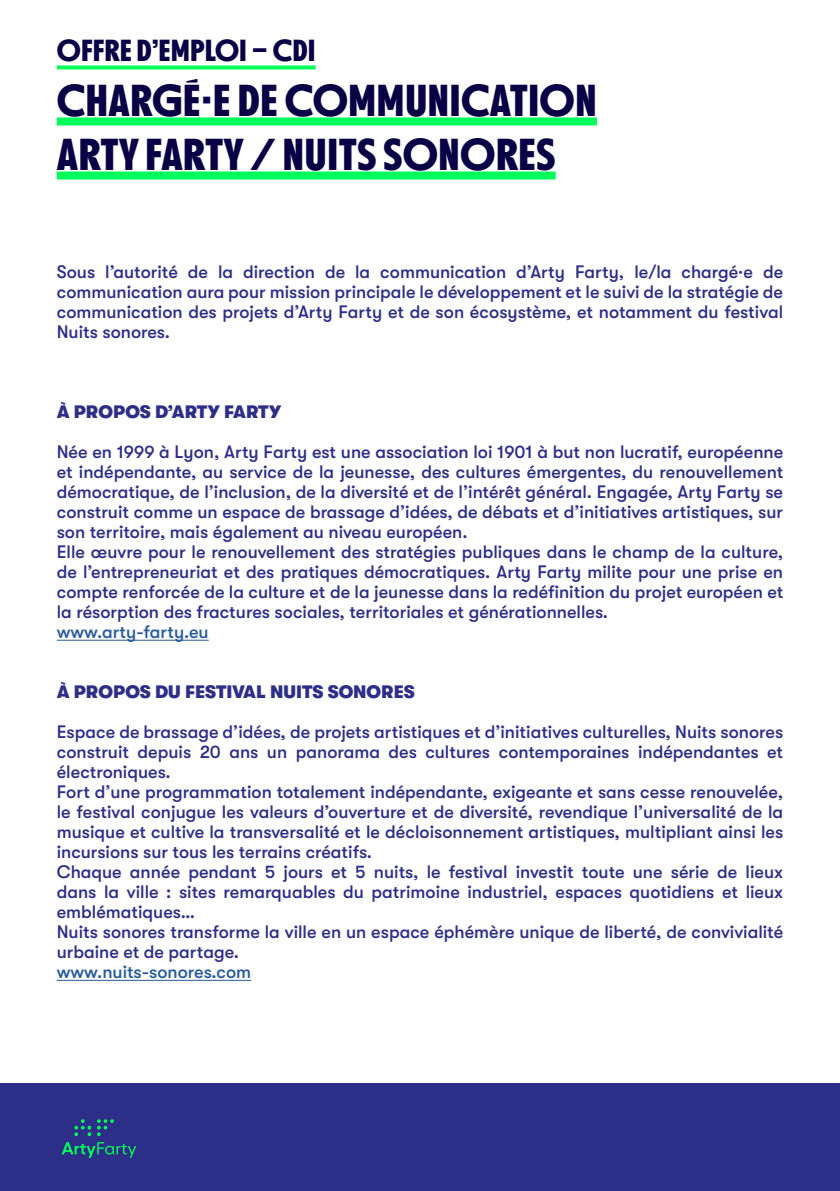
<style>
.page{position:relative;width:840px;height:1191px;background:#fff}
.page>*{position:absolute;margin:0;border:0;box-sizing:border-box;transform-origin:0 0}
.t1{font:700 44px/54px "NEXT Poster";letter-spacing:.005em;color:#0a0046}
.t2{font:700 30px "NEXT Poster";letter-spacing:.005em;color:#0a0046}
.t3{font:500 18px/20px "GT Walsheim Pro";color:#2d2e87}
.t4{font:900 18px "GT Walsheim Pro";color:#2d2e87}
.t5{font:500 18px "GT Walsheim Pro";color:#275b9b}
</style>
<div class="page">
<div style="left:0;top:1083px;width:839px;height:108px;background:#2d2e87"></div>
<svg style="left:57px;top:65px;width:258px;height:4px"></svg>
<div style="left:57px;top:117px;width:539px;height:8px;background:#00ff5a"></div>
<div style="left:57px;top:171px;width:498px;height:8px;background:#00ff5a"></div>
<hr style="left:57px;top:640px;width:151px;height:1px;background:#275b9b">
<hr style="left:57px;top:980px;width:194px;height:1px;background:#275b9b">
<svg style="left:62px;top:1142px;width:74px;height:15px"></svg>
<svg style="left:97px;top:1119px;width:17px;height:17px"></svg>
<svg style="left:74px;top:1119px;width:17px;height:17px"></svg>
<h2 class="t2" style="left:57px;top:33px;width:260px">OFFRE D’EMPLOI – CDI</h2>
<h1 class="t1" style="left:57px;top:74px;width:541px">CHARGÉ·E DE COMMUNICATION<br>ARTY FARTY / NUITS SONORES</h1>
<p class="t3" style="left:57px;top:262px;width:727px;text-align:justify">Sous l’autorité de la direction de la communication d’Arty Farty, le/la chargé·e de communication aura pour mission principale le développement et le suivi de la stratégie de communication des projets d’Arty Farty et de son écosystème, et notamment du festival Nuits sonores.</p>
<p class="t4" style="left:57px;top:402px;width:226px">À PROPOS D’ARTY FARTY</p>
<p class="t3" style="left:57px;top:442px;width:727px">Née en 1999 à Lyon, Arty Farty est une association loi 1901 à but non lucratif, européenne et indépendante, au service de la jeunesse, des cultures émergentes, du renouvellement démocratique, de l’inclusion, de la diversité et de l’intérêt général. Engagée, Arty Farty se construit comme un espace de brassage d’idées, de débats et d’initiatives artistiques, sur son territoire, mais également au niveau européen.<br>Elle œuvre pour le renouvellement des stratégies publiques dans le champ de la culture, de l’entrepreneuriat et des pratiques démocratiques. Arty Farty milite pour une prise en compte renforcée de la culture et de la jeunesse dans la redéfinition du projet européen et la résorption des fractures sociales, territoriales et générationnelles.</p>
<p class="t5" style="left:57px;top:622px;width:153px">www.arty-farty.eu</p>
<p class="t4" style="left:57px;top:682px;width:359px">À PROPOS DU FESTIVAL NUITS SONORES</p>
<p class="t3" style="left:57px;top:722px;width:727px">Espace de brassage d’idées, de projets artistiques et d’initiatives culturelles, Nuits sonores construit depuis 20 ans un panorama des cultures contemporaines indépendantes et électroniques.<br>Fort d’une programmation totalement indépendante, exigeante et sans cesse renouvelée, le festival conjugue les valeurs d’ouverture et de diversité, revendique l’universalité de la musique et cultive la transversalité et le décloisonnement artistiques, multipliant ainsi les incursions sur tous les terrains créatifs.<br>Chaque année pendant 5 jours et 5 nuits, le festival investit toute une série de lieux dans la ville : sites remarquables du patrimoine industriel, espaces quotidiens et lieux emblématiques…<br>Nuits sonores transforme la ville en un espace éphémère unique de liberté, de convivialité urbaine et de partage.</p>
<p class="t5" style="left:57px;top:962px;width:196px">www.nuits-sonores.com</p>
</div>
